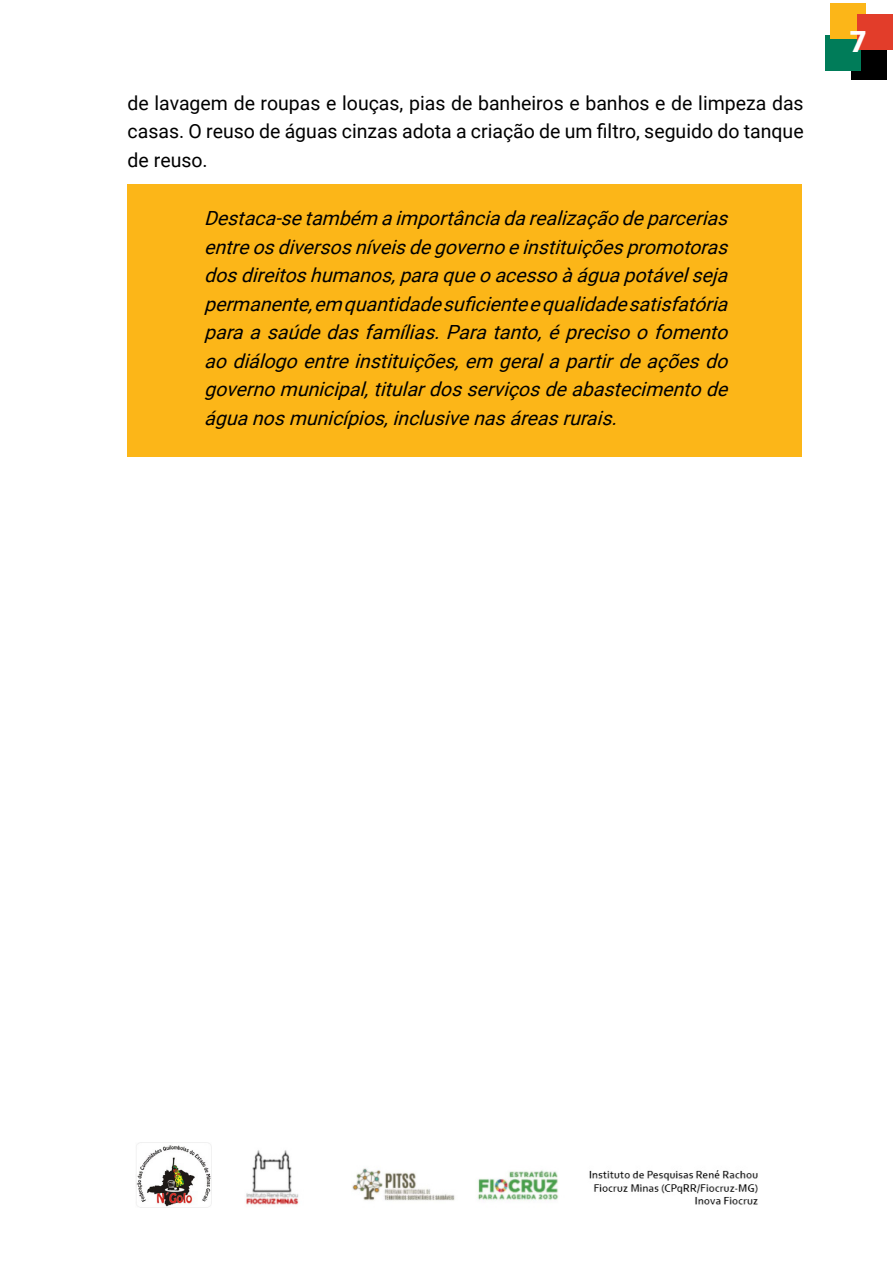
<style>
.page{position:relative;width:893px;height:1263px;background:#fff}
.page>*{position:absolute;margin:0;border:0;box-sizing:border-box;transform-origin:0 0}
.t1{font:900 29.25px "Roboto";color:#fff}
.t2{font:italic 19.5px/28.5px "Roboto";color:#000;text-align:justify}
.t3{font:19.5px/28.5px "Roboto";color:#000;text-align:justify}
</style>
<div class="page">
<div style="left:128px;top:184px;width:674px;height:272px;background:#fcb618"></div>
<img style="left:246px;top:1150px;width:512px;height:56px">
<img style="left:136px;top:1143px;width:76px;height:65px">
<div style="left:851px;top:44px;width:36px;height:36px;background:#000"></div>
<div style="left:825px;top:35px;width:36px;height:36px;background:#007c59"></div>
<div style="left:830px;top:3px;width:36px;height:36px;background:#fcb618"></div>
<div style="left:857px;top:14px;width:36px;height:35px;background:#e23d2a"></div>
<p class="t3" style="left:128px;top:88px;width:678px">de lavagem de roupas e louças, pias de banheiros e banhos e de limpeza das casas. O reuso de águas cinzas adota a criação de um filtro, seguido do tanque de reuso.</p>
<p class="t2" style="left:204px;top:203px;width:532px">Destaca-setambém aimportânciadarealizaçãodeparcerias entreosdiversosníveisdegovernoeinstituiçõespromotoras dosdireitoshumanos,paraqueoacessoàáguapotávelseja permanente,em quantidadesuficienteequalidadesatisfatória paraasaúdedasfamílias.Paratanto,éprecisoofomento aodiálogoentreinstituições,em geralapartirdeaçõesdo governomunicipal,titulardosserviçosdeabastecimentode águanosmunicípios,inclusivenasáreasrurais.</p>
<h1 class="t1" style="left:850px;top:21px;width:18px">7</h1>
</div>
